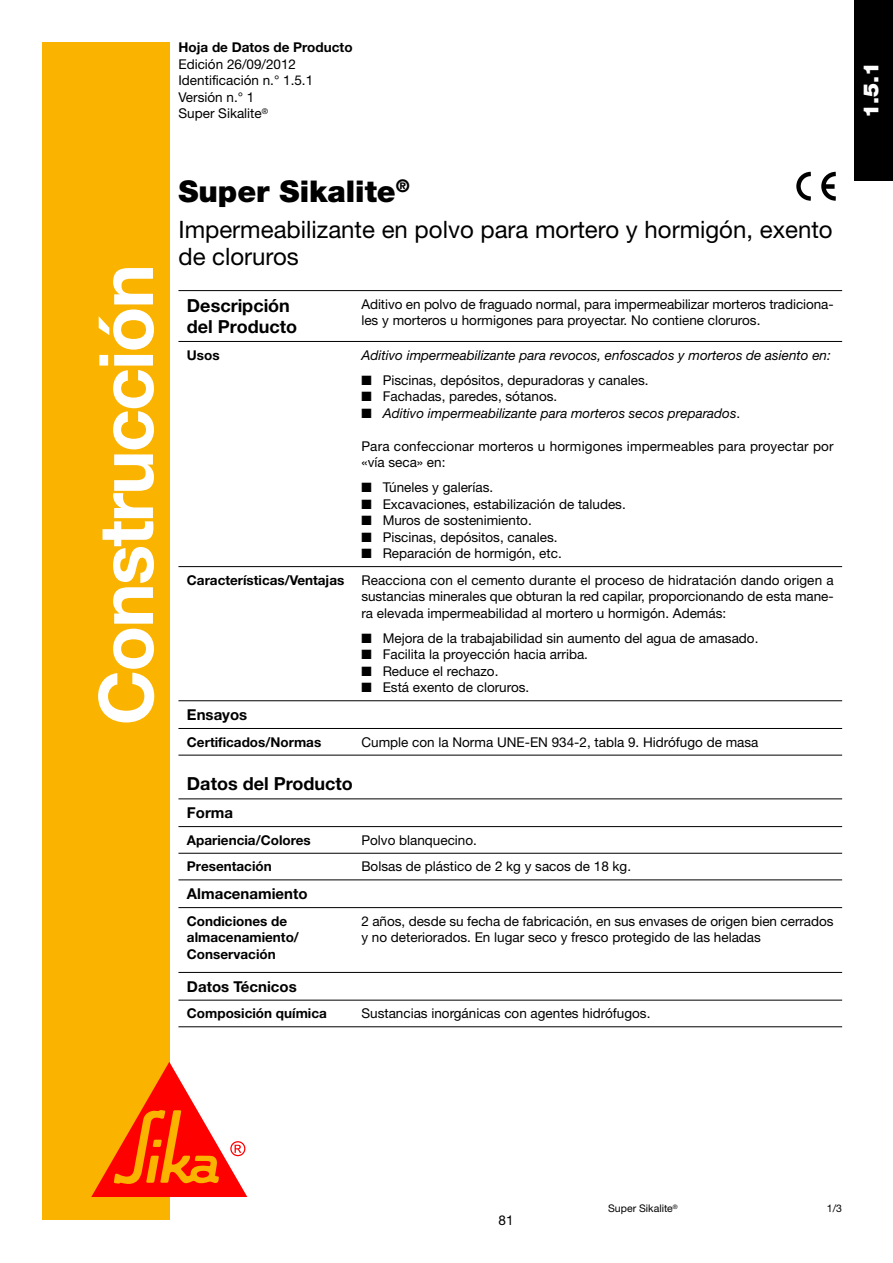
<style>
.page{position:relative;width:893px;height:1263px;background:#fff}
.page>*{position:absolute;margin:0;border:0;box-sizing:border-box;transform-origin:0 0}
.t1{font:700 75px "Helvetica Neue LT Std";letter-spacing:-.025em;color:#fff}
.t2{font:900 30px "Helvetica Neue LT Std";color:#000}
.t3{font:24px/27px "Helvetica Neue LT Std";color:#000}
.t4{font:900 21px "Helvetica Neue LT Std";color:#fff}
.t5{font:700 18px/21px "Helvetica Neue LT Std";color:#000}
.t6{font:700 15px "Helvetica Neue LT Std";color:#000}
.t7{font:13.5px/16.5px "Helvetica Neue LT Std";color:#000}
.t8{font:700 13.5px/16.5px "Helvetica Neue LT Std";color:#000}
.t9{font:italic 13.5px "Helvetica Neue LT Std";color:#000}
.t10{font:10.5px "Helvetica Neue LT Std";color:#000}
.s1{font-style:normal}
</style>
<div class="page">
<div style="left:854px;top:0;width:38px;height:181px;background:#000"></div>
<div style="left:42px;top:43px;width:128px;height:1177px;background:#fab400"></div>
<svg style="left:91px;top:1062px;width:156px;height:135px"></svg>
<svg style="left:796px;top:171px;width:40px;height:30px"></svg>
<div style="left:824px;top:184px;width:10px;height:5px;background:#000"></div>
<hr style="left:178px;top:799px;width:664px;height:1px;background:#000">
<hr style="left:178px;top:341px;width:664px;height:1px;background:#000">
<hr style="left:178px;top:566px;width:664px;height:1px;background:#000">
<hr style="left:178px;top:700px;width:664px;height:1px;background:#000">
<hr style="left:178px;top:290px;width:664px;height:1px;background:#000">
<hr style="left:178px;top:728px;width:664px;height:1px;background:#000">
<hr style="left:178px;top:755px;width:664px;height:1px;background:#000">
<hr style="left:178px;top:826px;width:664px;height:1px;background:#000">
<hr style="left:178px;top:853px;width:664px;height:1px;background:#000">
<hr style="left:178px;top:880px;width:664px;height:1px;background:#000">
<hr style="left:178px;top:907px;width:664px;height:1px;background:#000">
<hr style="left:178px;top:972px;width:664px;height:1px;background:#000">
<hr style="left:178px;top:1000px;width:664px;height:1px;background:#000">
<hr style="left:178px;top:1026px;width:664px;height:1px;background:#000">
<h1 class="t1" style="left:99px;top:725px;width:463px;rotate:-90deg">Construcción</h1>
<p class="t8" style="left:178px;top:40px;width:176px">Hoja de Datos de Producto</p>
<p class="t7" style="left:178px;top:57px;width:136px">Edición 26/09/2012<br>Identificación n.° 1.5.1<br>Versión n.° 1<br>Super Sikalite<sup>®</sup></p>
<h2 class="t2" style="left:178px;top:181px;width:233px">Super Sikalite<sup>®</sup></h2>
<h3 class="t3" style="left:178px;top:218px;width:655px">Impermeabilizante en polvo para mortero y hormigón, exento de cloruros</h3>
<h3 class="t5" style="left:187px;top:297px;width:111px">Descripción del Producto</h3>
<p class="t7" style="left:361px;top:297px;width:474px">Aditivo en polvo de fraguado normal, para impermeabilizar morteros tradiciona&shy;les y morteros u hormigones para proyectar. No contiene cloruros.</p>
<p class="t8" style="left:187px;top:348px;width:34px">Usos</p>
<p class="t9" style="left:361px;top:350px;width:471px">Aditivo impermeabilizante para revocos, enfoscados y morteros de asiento en:</p>
<p class="t7" style="left:361px;top:373px;width:289px">■ Piscinas, depósitos, depuradoras y canales.</p>
<p class="t7" style="left:361px;top:389px;width:197px">■ Fachadas, paredes, sótanos.</p>
<p class="t9" style="left:361px;top:408px;width:380px">■ Aditivo impermeabilizante para morteros secos preparados<span class="s1">.</span></p>
<p class="t7" style="left:361px;top:439px;width:473px">Para confeccionar morteros u hormigones impermeables para proyectar por «vía seca» en:</p>
<p class="t7" style="left:361px;top:480px;width:133px">■ Túneles y galerías.</p>
<p class="t7" style="left:361px;top:497px;width:266px">■ Excavaciones, estabilización de taludes.</p>
<p class="t7" style="left:361px;top:513px;width:172px">■ Muros de sostenimiento.</p>
<p class="t7" style="left:361px;top:530px;width:198px">■ Piscinas, depósitos, canales.</p>
<p class="t7" style="left:361px;top:546px;width:202px">■ Reparación de hormigón, etc.</p>
<p class="t8" style="left:187px;top:573px;width:159px">Características/Ventajas</p>
<p class="t7" style="left:361px;top:573px;width:473px;text-align:justify">Reacciona con el cemento durante el proceso de hidratación dando origen a sustancias minerales que obturan la red capilar, proporcionando de esta mane&shy;ra elevada impermeabilidad al mortero u hormigón. Además:</p>
<p class="t7" style="left:361px;top:631px;width:398px">■ Mejora de la trabajabilidad sin aumento del agua de amasado.</p>
<p class="t7" style="left:361px;top:647px;width:228px">■ Facilita la proyección hacia arriba.</p>
<p class="t7" style="left:361px;top:664px;width:139px">■ Reduce el rechazo.</p>
<p class="t7" style="left:361px;top:680px;width:169px">■ Está exento de cloruros.</p>
<p class="t6" style="left:187px;top:709px;width:62px">Ensayos</p>
<p class="t8" style="left:187px;top:735px;width:136px">Certificados/Normas</p>
<p class="t7" style="left:361px;top:735px;width:398px">Cumple con la Norma UNE-EN 934-2, tabla 9. Hidrófugo de masa</p>
<h3 class="t5" style="left:187px;top:775px;width:167px">Datos del Producto</h3>
<p class="t6" style="left:187px;top:807px;width:48px">Forma</p>
<p class="t8" style="left:187px;top:833px;width:125px">Apariencia/Colores</p>
<p class="t7" style="left:361px;top:833px;width:117px">Polvo blanquecino.</p>
<p class="t8" style="left:187px;top:860px;width:86px">Presentación</p>
<p class="t7" style="left:361px;top:859px;width:271px">Bolsas de plástico de 2 kg y sacos de 18 kg.</p>
<p class="t6" style="left:187px;top:888px;width:122px">Almacenamiento</p>
<p class="t8" style="left:187px;top:914px;width:113px">Condiciones de almacenamiento/<br>Conservación</p>
<p class="t7" style="left:361px;top:914px;width:473px">2 años, desde su fecha de fabricación, en sus envases de origen bien cerrados y no deteriorados. En lugar seco y fresco protegido de las heladas</p>
<p class="t6" style="left:187px;top:981px;width:111px">Datos Técnicos</p>
<p class="t8" style="left:187px;top:1006px;width:141px">Composición química</p>
<p class="t7" style="left:361px;top:1006px;width:290px">Sustancias inorgánicas con agentes hidrófugos.</p>
<h3 class="t4" style="left:863px;top:118px;width:58px;rotate:-90deg">1.5.1</h3>
<p class="t7" style="left:498px;top:1213px;width:17px">81</p>
<p class="t10" style="left:608px;top:1205px;width:71px">Super Sikalite<sup>®</sup></p>
<p class="t10" style="left:827px;top:1205px;width:17px">1/3</p>
</div>
